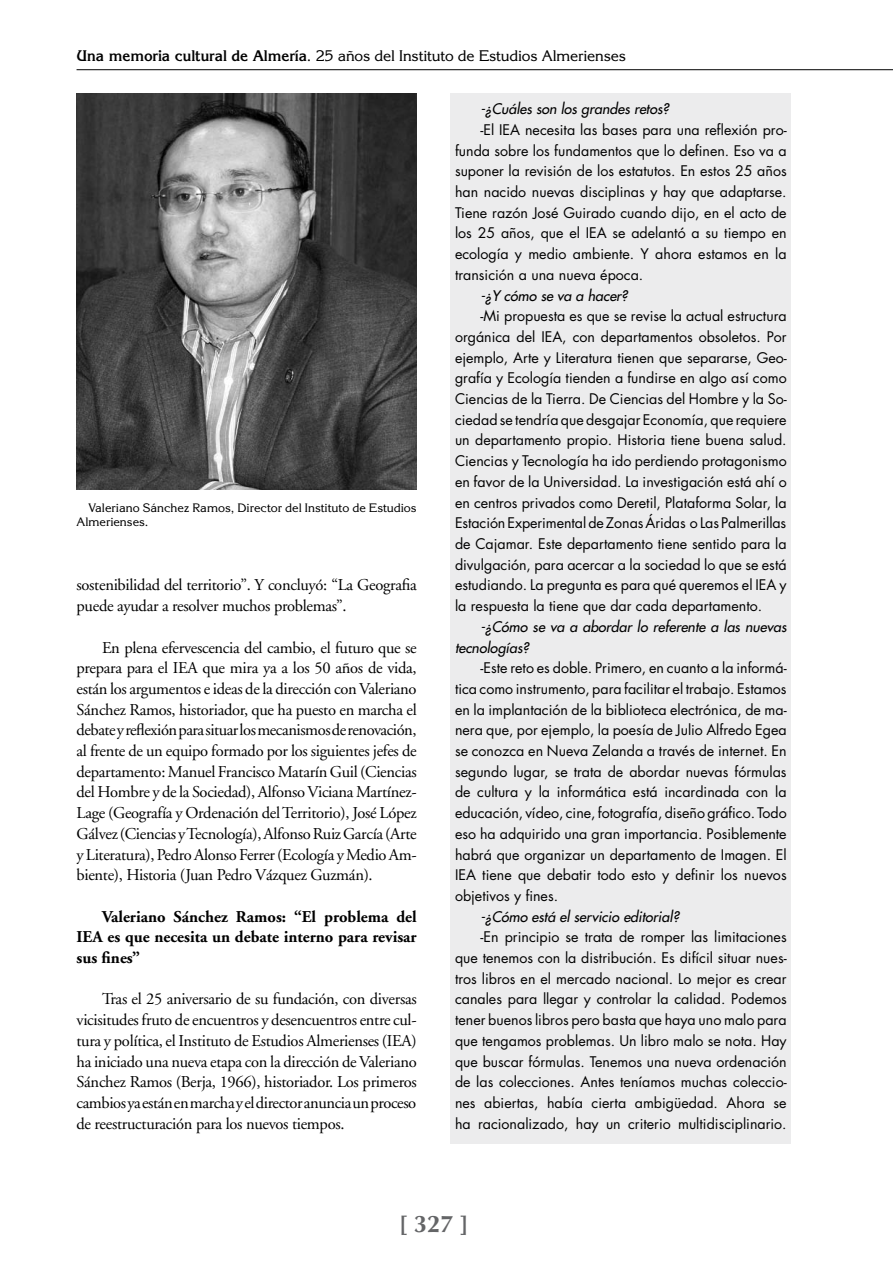
<style>
.page{position:relative;width:893px;height:1263px;background:#fff}
.page>*{position:absolute;margin:0;border:0;box-sizing:border-box;transform-origin:0 0}
.t1{font:700 24px "Optima";color:#646567}
.t2{font:16.5px/20.7px "Adobe Garamond";letter-spacing:-.02em;color:#000;text-align:justify}
.t3{font:700 16.5px/20.7px "Adobe Garamond";color:#000;text-align:justify}
.t4{font:15px "Korinna";letter-spacing:-.01em;color:#000}
.t5{font:14.25px/20.7px "Futura";color:#000;text-align:justify}
.t6{font:italic 14.25px/20.7px "Futura";color:#000}
.t7{font:12px/14.4px "Korinna";color:#000}
.s1{font-weight:700}
</style>
<div class="page">
<hr style="left:77px;top:69px;width:816px;height:1px;background:#000">
<div style="left:451px;top:94px;width:340px;height:1050px;background:#ececed"></div>
<img style="left:77px;top:94px;width:340px;height:396px">
<p class="t4" style="left:77px;top:46px;width:551px"><span class="s1">Una memoria cultural de Almería</span>. 25 años del Instituto de Estudios Almerienses</p>
<p class="t7" style="left:77px;top:500px;width:342px;text-indent:12px">Valeriano Sánchez Ramos, Director del Instituto de Estudios<br>Almerienses.</p>
<p class="t2" style="left:77px;top:575px;width:342px">sostenibilidad del territorio”. Y concluyó: “La Geografia puede ayudar a resolver muchos problemas”.</p>
<p class="t2" style="left:77px;top:637px;width:342px;text-indent:26px">En plena efervescencia del cambio, el futuro que se prepara para el IEA que mira ya a los 50 años de vida, están los argumentos e ideas de la dirección con Valeriano Sánchez Ramos, historiador, que ha puesto en marcha el debate y reflexión para situar los mecanismos de renovación, al frente de un equipo formado por los siguientes jefes de departamento: Manuel Francisco Matarín Guil (Ciencias del Hombre y de la Sociedad), Alfonso Viciana Martínez-Lage (Geografía y Ordenación del Territorio), José López Gálvez (Ciencias y Tecnología), Alfonso Ruiz García (Arte y Literatura), Pedro Alonso Ferrer (Ecología y Medio Am&shy;biente), Historia (Juan Pedro Vázquez Guzmán).</p>
<p class="t3" style="left:77px;top:906px;width:342px;text-indent:26px">Valeriano Sánchez Ramos: “El problema del IEA es que necesita un debate interno para revisar sus fines”</p>
<p class="t2" style="left:77px;top:989px;width:342px;text-indent:26px">Tras el 25 aniversario de su fundación, con diversas vicisitudes fruto de encuentros y desencuentros entre cul&shy;tura y política, el Instituto de Estudios Almerienses (IEA) ha iniciado una nueva etapa con la dirección de Valeriano Sánchez Ramos (Berja, 1966), historiador. Los primeros cambios ya están en marcha y el director anuncia un proceso de reestructuración para los nuevos tiempos.</p>
<p class="t6" style="left:480px;top:99px;width:190px">-¿Cuáles son los grandes retos?</p>
<p class="t5" style="left:455px;top:120px;width:333px;text-indent:26px">-El IEA necesita las bases para una reflexión pro&shy;funda sobre los fundamentos que lo definen. Eso va a suponer la revisión de los estatutos. En estos 25 años han nacido nuevas disciplinas y hay que adaptarse.<br>Tiene razón José Guirado cuando dijo, en el acto de los 25 años, que el IEA se adelantó a su tiempo en ecología y medio ambiente. Y ahora estamos en la transición a una nueva época.</p>
<p class="t6" style="left:480px;top:285px;width:149px">-¿Y cómo se va a hacer?</p>
<p class="t5" style="left:455px;top:306px;width:333px;text-indent:26px">-Mi propuesta es que se revise la actual estructura orgánica del IEA, con departamentos obsoletos. Por ejemplo, Arte y Literatura tienen que separarse, Geo&shy;grafía y Ecología tienden a fundirse en algo así como Ciencias de la Tierra. De Ciencias del Hombre y la So&shy;ciedad se tendría que desgajar Economía, que requiere un departamento propio. Historia tiene buena salud.<br>Ciencias y Tecnología ha ido perdiendo protagonismo en favor de la Universidad. La investigación está ahí o en centros privados como Deretil, Plataforma Solar, la Estación Experimental de Zonas Áridas o Las Palmerillas de Cajamar. Este departamento tiene sentido para la divulgación, para acercar a la sociedad lo que se está estudiando. La pregunta es para qué queremos el IEA y la respuesta la tiene que dar cada departamento.</p>
<p class="t6" style="left:455px;top:616px;width:333px;text-indent:26px">-¿Cómo se va a abordar lo referente a las nuevas tecnologías?</p>
<p class="t5" style="left:455px;top:658px;width:333px;text-indent:26px">-Este reto es doble. Primero, en cuanto a la informá&shy;tica como instrumento, para facilitar el trabajo. Estamos en la implantación de la biblioteca electrónica, de ma&shy;nera que, por ejemplo, la poesía de Julio Alfredo Egea se conozca en Nueva Zelanda a través de internet. En segundo lugar, se trata de abordar nuevas fórmulas de cultura y la informática está incardinada con la educación, vídeo, cine, fotografía, diseño gráfico. Todo eso ha adquirido una gran importancia. Posiblemente habrá que organizar un departamento de Imagen. El IEA tiene que debatir todo esto y definir los nuevos objetivos y fines.</p>
<p class="t6" style="left:480px;top:906px;width:200px">-¿Cómo está el servicio editorial?</p>
<p class="t5" style="left:455px;top:927px;width:333px;text-indent:26px">-En principio se trata de romper las limitaciones que tenemos con la distribución. Es difícil situar nues&shy;tros libros en el mercado nacional. Lo mejor es crear canales para llegar y controlar la calidad. Podemos tener buenos libros pero basta que haya uno malo para que tengamos problemas. Un libro malo se nota. Hay que buscar fórmulas. Tenemos una nueva ordenación de las colecciones. Antes teníamos muchas coleccio&shy;nes abiertas, había cierta ambigüedad. Ahora se ha racionalizado, hay un criterio multidisciplinario.</p>
<h1 class="t1" style="left:399px;top:1210px;width:71px">[ 327 ]</h1>
</div>
